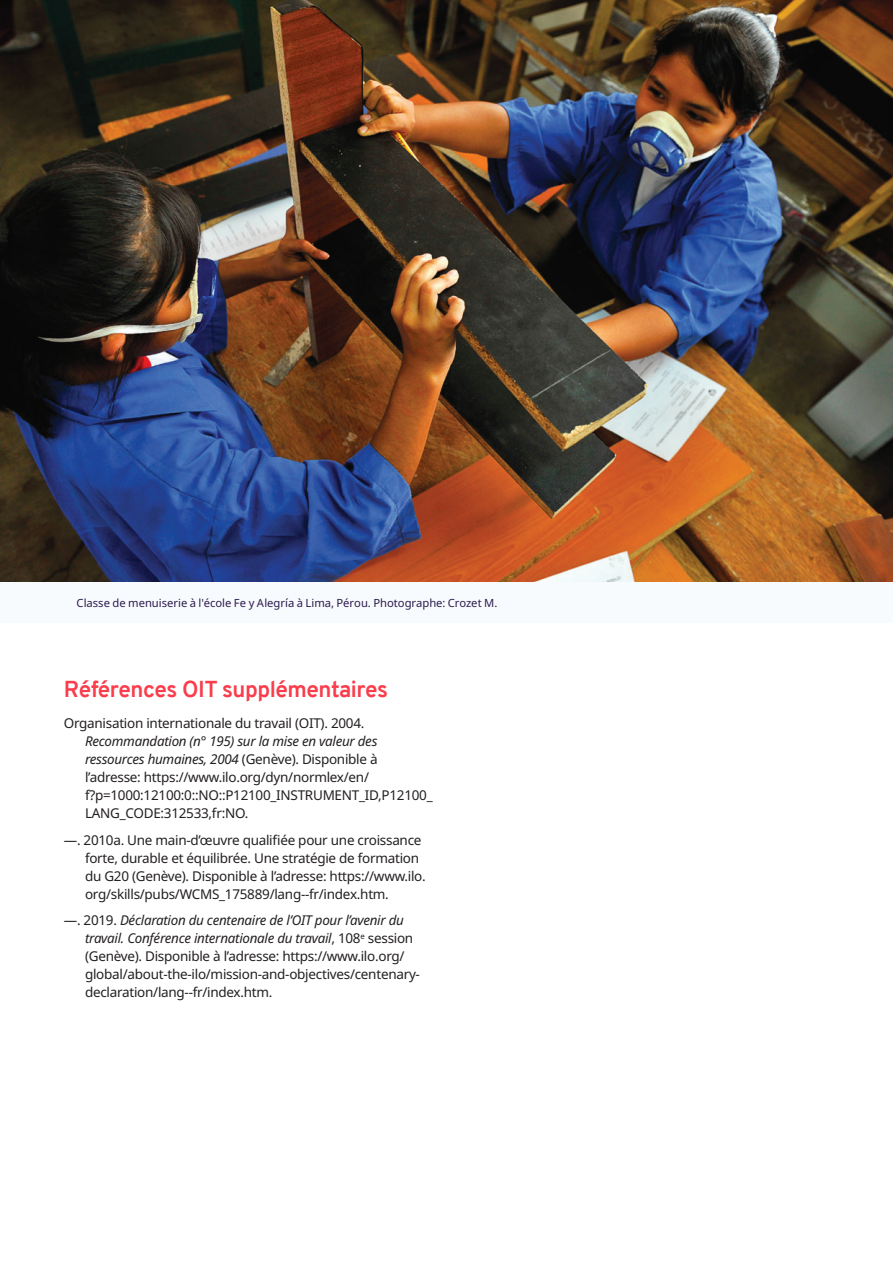
<style>
.page{position:relative;width:893px;height:1263px;background:#fff}
.page>*{position:absolute;margin:0;border:0;box-sizing:border-box;transform-origin:0 0}
.s-titre1{font:700 22.5px "Overpass";letter-spacing:-.02em;color:#fa3c4b}
.body_text{font:13.5px/18px "Noto Sans";letter-spacing:-.02em;color:#231f20}
.Briefing_A4-caption{font:11.25px "Noto Sans";color:#2c1b4d}
.s1{font-style:italic}
</style>
<div class="page">
<img style="left:0;top:0;width:893px;height:582px">
<div style="left:0;top:583px;width:893px;height:40px;background:#f8fbfe"></div>
<p class="Briefing_A4-caption" style="left:77px;top:595px;width:422px">Classe de menuiserie à l'école Fe y Alegría à Lima, Pérou. Photographe: Crozet M.</p>
<p class="s-titre1" style="left:64px;top:673px;width:326px">Références OIT supplémentaires</p>
<p class="body_text" style="left:85px;top:714px;width:349px;text-indent:-21px">Organisation internationale du travail (OIT). 2004.<br><span class="s1">Recommandation (n° 195) sur la mise en valeur des ressources humaines, 2004</span> (Genève). Disponible à l’adresse: https://www.ilo.org/dyn/normlex/en/ f?p=1000:12100:0::NO::P12100_INSTRUMENT_ID,P12100_ LANG_CODE:312533,fr:NO.</p>
<p class="body_text" style="left:85px;top:831px;width:342px;text-indent:-21px">—. 2010a. Une main-d’œuvre qualifiée pour une croissance forte, durable et équilibrée. Une stratégie de formation du G20 (Genève). Disponible à l’adresse: https://www.ilo. org/skills/pubs/WCMS_175889/lang--fr/index.htm.</p>
<p class="body_text" style="left:85px;top:911px;width:336px;text-indent:-21px">—. 2019. <span class="s1">Déclaration du centenaire de l’OIT pour l’avenir du travail. Conférence internationale du travail</span>, 108<sup>e</sup> session (Genève). Disponible à l’adresse: https://www.ilo.org/ global/about-the-ilo/mission-and-objectives/centenary&shy;declaration/lang--fr/index.htm.</p>
</div>
